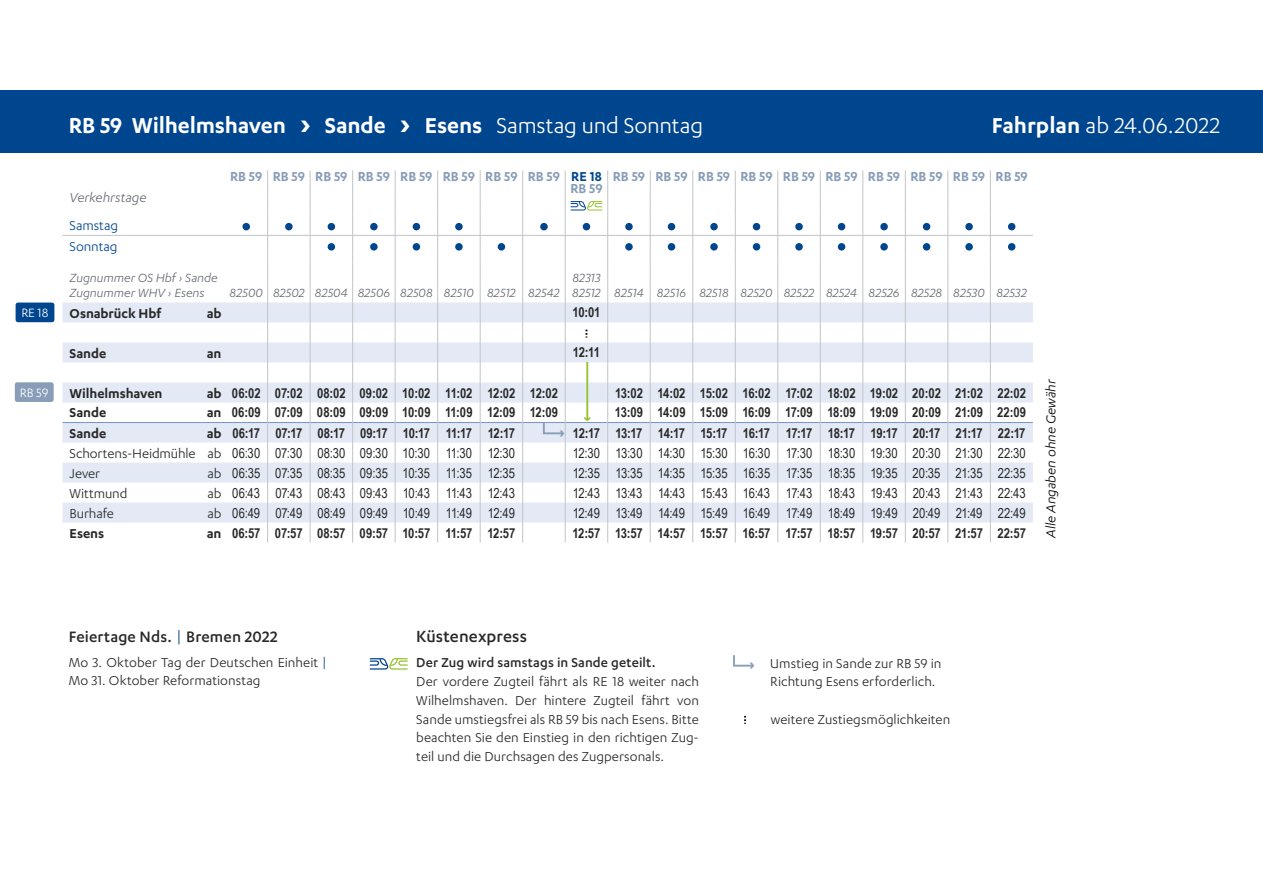
<style>
.page{position:relative;width:1263px;height:893px;background:#fff}
.page>*{position:absolute;margin:0;border:0;box-sizing:border-box;transform-origin:0 0}
.t1{font:600 25.05px "Karbon";letter-spacing:-.005em;color:#fff}
.t2{font:25.05px "Karbon";color:#fff}
.t3{font:500 18.75px "Karbon";letter-spacing:.005em;color:#282827}
.t4{font:600 18.75px "Karbon";color:#95c230}
.t5{font:500 17.55px "Karbon";letter-spacing:.01em;color:#282827}
.t6{font:15px/18.8px "Karbon";letter-spacing:.005em;color:#282827}
.t7{font:600 15px "Karbon";color:#889db7}
.t8{font:600 15px "Karbon";letter-spacing:-.005em;color:#282827}
.t9{font:500 15px "Karbon";letter-spacing:.005em;color:#282827}
.t10{font:italic 15px "Karbon";color:#000}
.t11{font:15px/20.1px "Karbon";letter-spacing:-.005em;color:#00468e}
.t12{font:italic 15px "Karbon";letter-spacing:-.005em;color:#676973}
.t13{font:13.95px "Karbon";color:#fff}
.t14{font:13.8px "Arial Narrow";color:#282827}
.t15{font:700 13.8px "Arial Narrow";letter-spacing:-.005em;color:#282827}
.t16{font:italic 13.8px "Karbon";letter-spacing:.015em;color:#676973}
.t17{font:700 13.8px "Arial Narrow";letter-spacing:-.045em;color:#282827}
.s1{font-size:36.3px}
.s2{font-weight:400}
.s3{font-weight:600}
.s4{color:#00468e}
.s5{font-family:"Karbon";font-weight:600;font-size:15px}
.s6{font-family:"Karbon";font-size:15px}
.s7{font-weight:400;color:#00468e}
</style>
<div class="page">
<div style="left:0;top:90px;width:1263px;height:63px;background:#00468e"></div>
<div style="left:16px;top:303px;width:38px;height:19px;background:#00468e;border-radius:2px"></div>
<div style="left:15px;top:382px;width:39px;height:20px;background:#889db7;border-radius:2px"></div>
<svg style="left:369px;top:658px;width:39px;height:12px"></svg>
<svg style="left:744px;top:715px;width:2px;height:9px"></svg>
<svg style="left:63px;top:170px;width:970px;height:373px"></svg>
<svg style="left:733px;top:655px;width:20px;height:12px"></svg>
<h1 class="t1" style="left:69px;top:111px;width:636px">RB 59 Wilhelmshaven <span class="s1">›</span> Sande <span class="s1">›</span> Esens <span class="s2">Samstag und Sonntag</span></h1>
<h1 class="t2" style="left:992px;top:112px;width:230px"><span class="s3">Fahrplan</span> ab 24.06.2022</h1>
<p class="t7" style="left:230px;top:168px;width:799px">RB 59 RB 59 RB 59 RB 59 RB 59 RB 59 RB 59 RB 59 <span class="s4">RE 18</span> RB 59 RB 59 RB 59 RB 59 RB 59 RB 59 RB 59 RB 59 RB 59 RB 59</p>
<p class="t12" style="left:70px;top:189px;width:78px">Verkehrstage</p>
<p class="t7" style="left:570px;top:180px;width:34px">RB 59</p>
<p class="t11" style="left:70px;top:215px;width:50px">Samstag<br>Sonntag</p>
<p class="t16" style="left:70px;top:271px;width:150px">Zugnummer OS Hbf › Sande</p>
<p class="t16" style="left:572px;top:271px;width:30px">82313</p>
<p class="t16" style="left:70px;top:285px;width:136px">Zugnummer WHV › Esens</p>
<p class="t16" style="left:230px;top:285px;width:799px">82500 82502 82504 82506 82508 82510 82512 82542 82512 82514 82516 82518 82520 82522 82524 82526 82528 82530 82532</p>
<p class="t8" style="left:70px;top:305px;width:93px">Osnabrück Hbf</p>
<p class="t8" style="left:207px;top:305px;width:16px">ab</p>
<p class="t15" style="left:572px;top:302px;width:30px">10:01</p>
<p class="t8" style="left:70px;top:345px;width:38px">Sande</p>
<p class="t8" style="left:207px;top:345px;width:16px">an</p>
<p class="t15" style="left:573px;top:342px;width:28px">12:11</p>
<p class="t8" style="left:70px;top:385px;width:94px">Wilhelmshaven</p>
<p class="t15" style="left:207px;top:382px;width:353px"><span class="s5">ab</span> 06:02 07:02 08:02 09:02 10:02 11:02 12:02 12:02</p>
<p class="t15" style="left:615px;top:382px;width:413px">13:02 14:02 15:02 16:02 17:02 18:02 19:02 20:02 21:02 22:02</p>
<p class="t8" style="left:70px;top:404px;width:38px">Sande</p>
<p class="t15" style="left:207px;top:402px;width:353px"><span class="s5">an</span> 06:09 07:09 08:09 09:09 10:09 11:09 12:09 12:09</p>
<p class="t15" style="left:615px;top:402px;width:413px">13:09 14:09 15:09 16:09 17:09 18:09 19:09 20:09 21:09 22:09</p>
<p class="t8" style="left:70px;top:425px;width:38px">Sande</p>
<p class="t17" style="left:207px;top:422px;width:310px"><span class="s5">ab</span> 06:17 07:17 08:17 09:17 10:17 11:17 12:17</p>
<p class="t17" style="left:573px;top:422px;width:454px">12:17 13:17 14:17 15:17 16:17 17:17 18:17 19:17 20:17 21:17 22:17</p>
<p class="t14" style="left:70px;top:443px;width:447px"><span class="s6">Schortens-Heidmühle ab</span> 06:30 07:30 08:30 09:30 10:30 11:30 12:30</p>
<p class="t14" style="left:573px;top:443px;width:454px">12:30 13:30 14:30 15:30 16:30 17:30 18:30 19:30 20:30 21:30 22:30</p>
<p class="t6" style="left:70px;top:463px;width:32px">Jever</p>
<p class="t14" style="left:208px;top:463px;width:309px"><span class="s6">ab</span> 06:35 07:35 08:35 09:35 10:35 11:35 12:35</p>
<p class="t14" style="left:573px;top:463px;width:454px">12:35 13:35 14:35 15:35 16:35 17:35 18:35 19:35 20:35 21:35 22:35</p>
<p class="t6" style="left:70px;top:483px;width:59px">Wittmund</p>
<p class="t14" style="left:208px;top:483px;width:309px"><span class="s6">ab</span> 06:43 07:43 08:43 09:43 10:43 11:43 12:43</p>
<p class="t14" style="left:573px;top:483px;width:454px">12:43 13:43 14:43 15:43 16:43 17:43 18:43 19:43 20:43 21:43 22:43</p>
<p class="t6" style="left:70px;top:503px;width:46px">Burhafe</p>
<p class="t14" style="left:208px;top:503px;width:309px"><span class="s6">ab</span> 06:49 07:49 08:49 09:49 10:49 11:49 12:49</p>
<p class="t14" style="left:573px;top:503px;width:454px">12:49 13:49 14:49 15:49 16:49 17:49 18:49 19:49 20:49 21:49 22:49</p>
<p class="t8" style="left:70px;top:525px;width:36px">Esens</p>
<p class="t15" style="left:207px;top:522px;width:310px"><span class="s5">an</span> 06:57 07:57 08:57 09:57 10:57 11:57 12:57</p>
<p class="t15" style="left:572px;top:522px;width:455px">12:57 13:57 14:57 15:57 16:57 17:57 18:57 19:57 20:57 21:57 22:57</p>
<p class="t13" style="left:21px;top:305px;width:29px">RE 18</p>
<p class="t13" style="left:20px;top:385px;width:30px">RB 59</p>
<p class="t10" style="left:1043px;top:538px;width:160px;rotate:-90deg">Alle Angaben ohne Gewähr</p>
<h2 class="t4" style="left:598px;top:416px;width:7px;rotate:90deg">›</h2>
<p class="t5" style="left:69px;top:626px;width:211px">Feiertage Nds. <span class="s7">|</span> Bremen 2022</p>
<p class="t6" style="left:69px;top:652px;width:259px">Mo 3. Oktober Tag der Deutschen Einheit <span class="s4">|<br></span>Mo 31. Oktober Reformationstag</p>
<h2 class="t3" style="left:416px;top:626px;width:112px">Küstenexpress</h2>
<p class="t9" style="left:416px;top:654px;width:241px">Der Zug wird samstags in Sande geteilt.</p>
<p class="t6" style="left:416px;top:672px;width:284px;text-align:justify">Der vordere Zugteil fährt als RE 18 weiter nach Wilhelmshaven. Der hintere Zugteil fährt von Sande umstiegsfrei als RB 59 bis nach Esens. Bitte beachten Sie den Einstieg in den richtigen Zug&shy;teil und die Durchsagen des Zugpersonals.</p>
<p class="t6" style="left:770px;top:653px;width:173px">Umstieg in Sande zur RB 59 in<br>Richtung Esens erforderlich.</p>
<p class="t6" style="left:771px;top:709px;width:181px">weitere Zustiegsmöglichkeiten</p>
</div>
